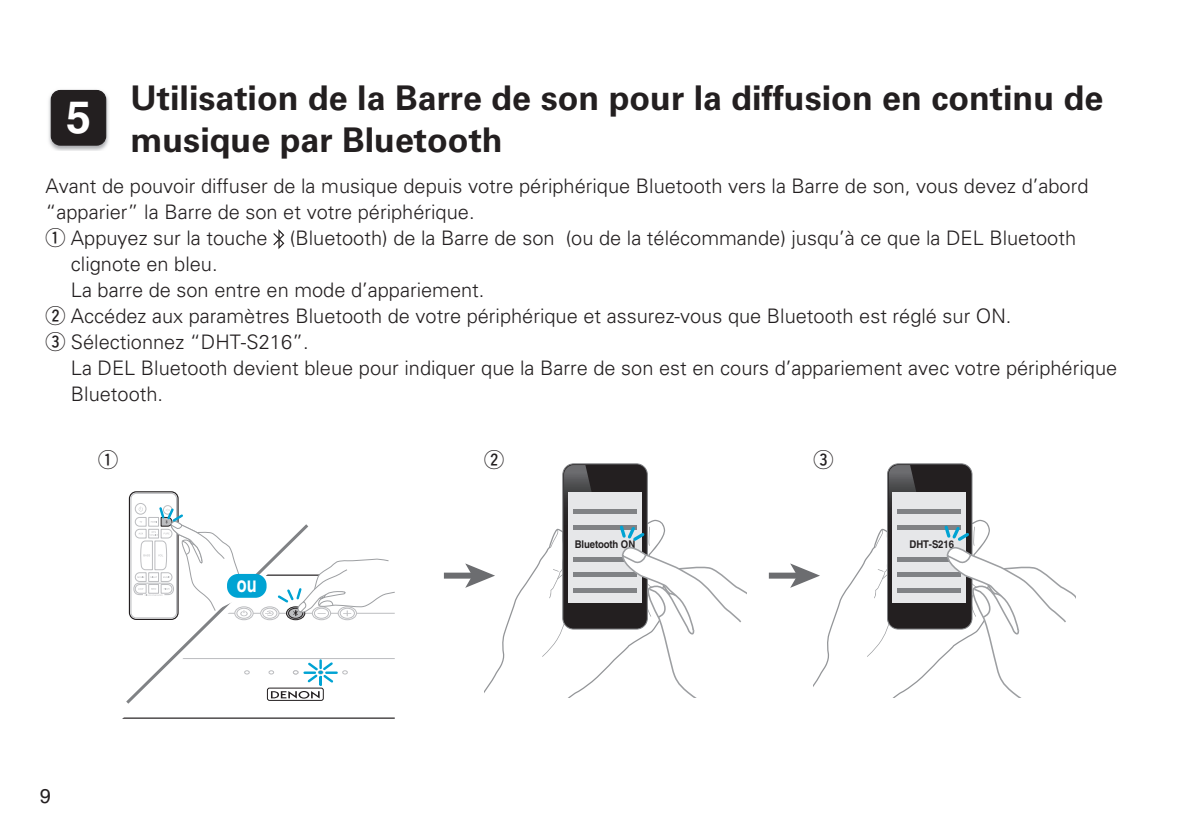
<style>
.page{position:relative;width:1191px;height:840px;background:#fff}
.page>*{position:absolute;margin:0;border:0;box-sizing:border-box;transform-origin:0 0}
.t1{font:700 44.8px "Helvetica LT Std";color:#fff}
.t2{font:700 34px/42px "Univers LTCYR 65";color:#231f20}
.t3{font:700 21.6px "Helvetica";color:#fff;scale:.75 1}
.t4{font:300 20px "Univers LTCYR 45";color:#231f20}
.t5{font:20px "Marks WHT";color:#231f20}
.t6{font:20px "Helvetica LT Std";color:#231f20}
.t7{font:700 10.6px "Helvetica";letter-spacing:-.01em;color:#231f20;scale:.9 1}
.s1{font-family:"Marks WHT";font-weight:400}
</style>
<div class="page">
<img style="left:48px;top:89px;width:61px;height:62px">
<div style="left:51px;top:90px;width:55px;height:55px;background:#231f20;border-radius:9px"></div>
<div style="left:51px;top:90px;width:55px;height:56px;border:1px solid #231f20;border-radius:9px"></div>
<svg style="left:273px;top:229px;width:11px;height:20px"></svg>
<svg style="left:122px;top:717px;width:273px;height:2px"></svg>
<hr style="left:97px;top:657px;width:298px;height:1px;background:#bcbdc0">
<hr style="left:97px;top:612px;width:298px;height:1px;background:#bcbdc0">
<svg style="left:123px;top:492px;width:272px;height:212px"></svg>
<div style="left:444px;top:572px;width:30px;height:6px;background:#6c6d70"></div>
<svg style="left:465px;top:465px;width:281px;height:232px"></svg>
<div style="left:769px;top:572px;width:30px;height:6px;background:#6c6d70"></div>
<svg style="left:790px;top:465px;width:285px;height:232px"></svg>
<h2 class="t2" style="left:130px;top:75px;width:974px">Utilisation de la Barre de son pour la diffusion en continu de musique par Bluetooth</h2>
<p class="t4" style="left:45px;top:173px;width:1044px">Avant de pouvoir diffuser de la musique depuis votre périphérique Bluetooth vers la Barre de son, vous devez d’abord</p>
<p class="t4" style="left:45px;top:199px;width:431px">“apparier” la Barre de son et votre périphérique.</p>
<p class="t4" style="left:45px;top:225px;width:1032px"><span class="s1">Q</span> Appuyez sur la touche (Bluetooth) de la Barre de son (ou de la télécommande) jusqu’à ce que la DEL Bluetooth</p>
<p class="t4" style="left:71px;top:251px;width:148px">clignote en bleu.</p>
<p class="t4" style="left:71px;top:277px;width:415px">La barre de son entre en mode d’appariement.</p>
<p class="t4" style="left:45px;top:303px;width:967px"><span class="s1">W</span> Accédez aux paramètres Bluetooth de votre périphérique et assurez-vous que Bluetooth est réglé sur ON.</p>
<p class="t4" style="left:45px;top:329px;width:265px"><span class="s1">E</span> Sélectionnez “DHT-S216”.</p>
<p class="t4" style="left:71px;top:355px;width:1047px">La DEL Bluetooth devient bleue pour indiquer que la Barre de son est en cours d’appariement avec votre périphérique</p>
<p class="t4" style="left:71px;top:381px;width:94px">Bluetooth.</p>
<h1 class="t1" style="left:66px;top:90px;width:26px">5</h1>
<p class="t5" style="left:98px;top:449px;width:21px">Q</p>
<p class="t5" style="left:484px;top:449px;width:21px">W</p>
<p class="t5" style="left:813px;top:449px;width:21px">E</p>
<p class="t6" style="left:40px;top:784px;width:13px">9</p>
<p class="t3" style="left:237px;top:570px;width:28px">ou</p>
<p class="t7" style="left:574px;top:537px;width:69px">Bluetooth ON</p>
<p class="t7" style="left:909px;top:537px;width:51px">DHT-S216</p>
</div>
